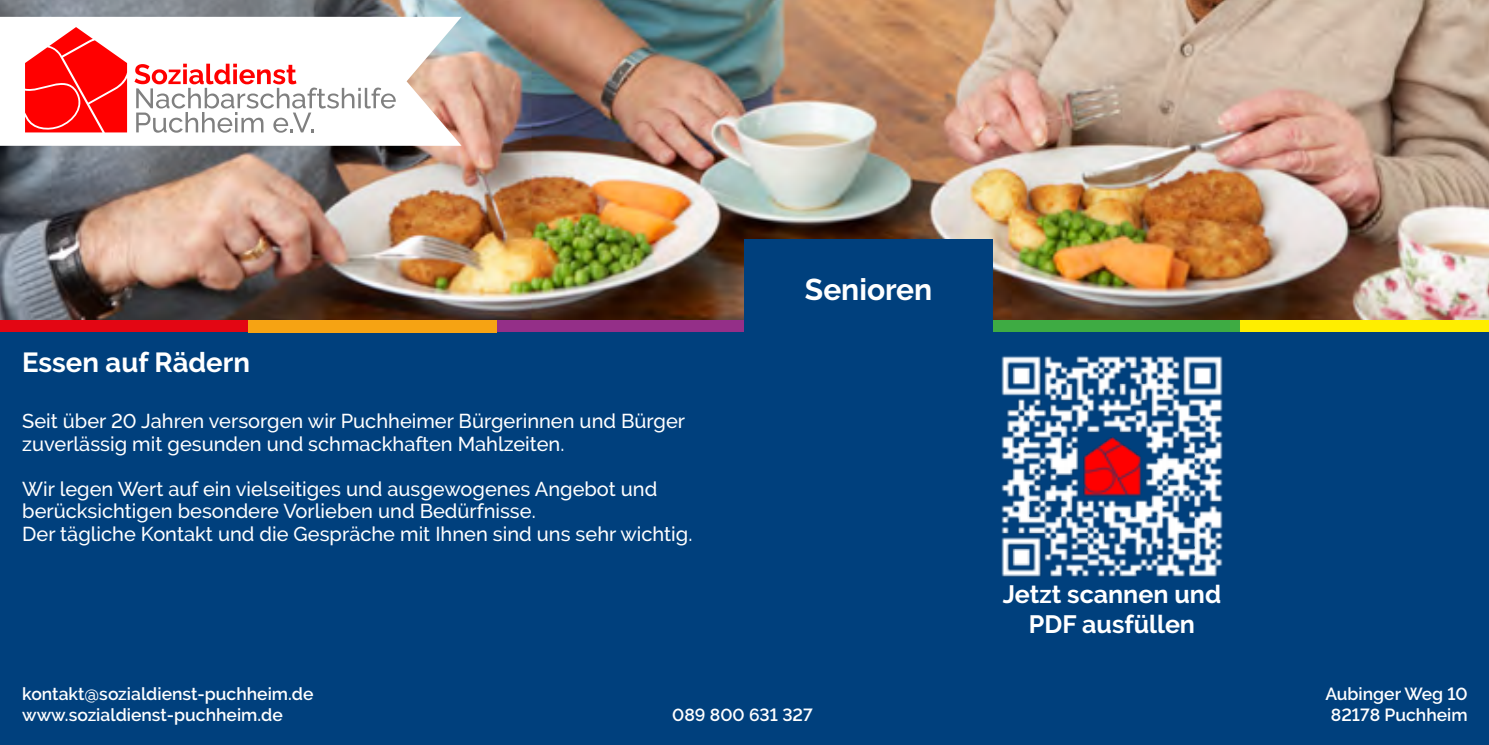
<style>
.page{position:relative;width:1489px;height:745px;background:#fff}
.page>*{position:absolute;margin:0;border:0;box-sizing:border-box;transform-origin:0 0}
.t1{font:700 30px "Raleway";color:#fff}
.t2{font:700 27.5px "Raleway";color:#fff}
.t3{font:700 25px/30px "Raleway";color:#fff;text-align:center}
.t4{font:500 20px/22.5px "Raleway";color:#fff}
.t5{font:600 17.5px/21px "Raleway";color:#fff;text-align:center}
</style>
<div class="page">
<img style="left:0;top:0;width:1488px;height:320px">
<div style="left:0;top:320px;width:248px;height:19px;background:#e30613"></div>
<div style="left:496px;top:320px;width:248px;height:19px;background:#942f88"></div>
<div style="left:992px;top:320px;width:248px;height:19px;background:#3eab43"></div>
<div style="left:1240px;top:320px;width:248px;height:19px;background:#fe0"></div>
<div style="left:744px;top:239px;width:248px;height:100px;background:#00407d"></div>
<div style="left:0;top:332px;width:1488px;height:412px;background:#00407d"></div>
<div style="left:248px;top:320px;width:248px;height:12px;background:#f6a313"></div>
<img style="left:1001px;top:356px;width:222px;height:221px">
<svg style="left:0;top:17px;width:461px;height:129px"></svg>
<svg style="left:25px;top:27px;width:102px;height:105px"></svg>
<svg style="left:134px;top:64px;width:262px;height:69px"></svg>
<h2 class="t2" style="left:22px;top:347px;width:229px">Essen auf Rädern</h2>
<p class="t4" style="left:22px;top:409px;width:664px">Seit über 20 Jahren versorgen wir Puchheimer Bürgerinnen und Bürger zuverlässig mit gesunden und schmackhaften Mahlzeiten.</p>
<p class="t4" style="left:22px;top:477px;width:671px">Wir legen Wert auf ein vielseitiges und ausgewogenes Angebot und berücksichtigen besondere Vorlieben und Bedürfnisse.<br>Der tägliche Kontakt und die Gespräche mit Ihnen sind uns sehr wichtig.</p>
<h1 class="t1" style="left:804px;top:272px;width:129px">Senioren</h1>
<p class="t5" style="left:22px;top:683px;width:293px;text-align:left">kontakt@sozialdienst-puchheim.de www.sozialdienst-puchheim.de</p>
<p class="t5" style="left:672px;top:704px;width:142px">089 800 631 327</p>
<p class="t3" style="left:1002px;top:579px;width:220px">Jetzt scannen und<br>PDF ausfüllen</p>
<p class="t5" style="left:1325px;top:683px;width:144px">Aubinger Weg 10<br>82178 Puchheim</p>
</div>
